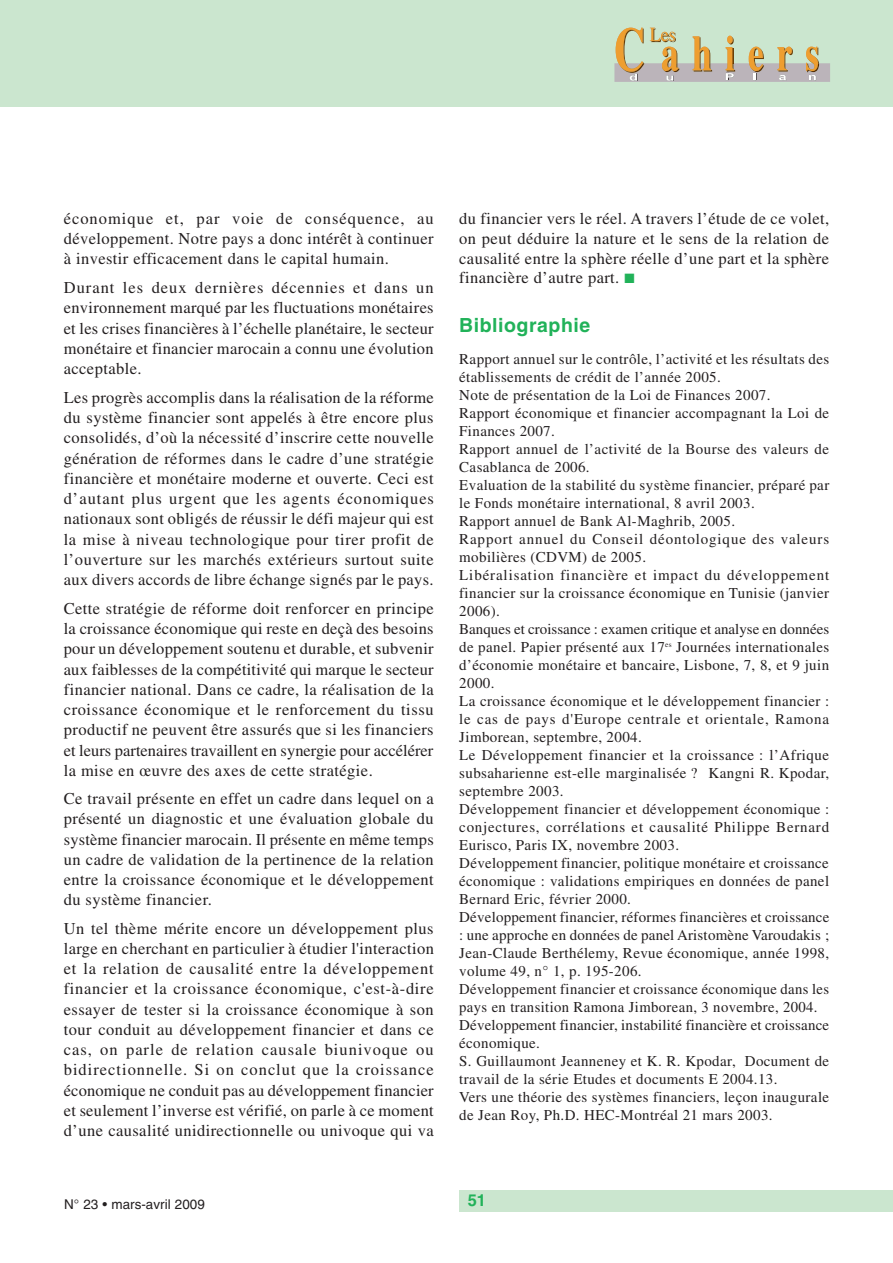
<style>
.page{position:relative;width:893px;height:1263px;background:#fff}
.page>*{position:absolute;margin:0;border:0;box-sizing:border-box;transform-origin:0 0}
.t1{font:700 19.5px "Helvetica";letter-spacing:.03em;color:#21b259}
.t2{font:16.5px/20.2px "Times";letter-spacing:.025em;color:#231f20;text-align:justify}
.t3{font:700 16.5px "Helvetica";color:#21b259}
.t4{font:15px/18px "Times";letter-spacing:.025em;color:#231f20}
.t5{font:13.5px "Helvetica";color:#231f20}
.s1{color:#21b259}
</style>
<div class="page">
<div style="left:459px;top:1191px;width:434px;height:21px;background:#cbe6cf"></div>
<div style="left:0;top:0;width:893px;height:106px;background:#cbe6cf"></div>
<svg style="left:614px;top:28px;width:216px;height:54px"></svg>
<p class="t2" style="left:64px;top:210px;width:371px">économique et, par voie de conséquence, au développement. Notre pays a donc intérêt à continuer à investir efficacement dans le capital humain.</p>
<p class="t2" style="left:64px;top:279px;width:371px">Durant les deux dernières décennies et dans un environnement marqué par les fluctuations monétaires et les crises financières à l’échelle planétaire, le secteur monétaire et financier marocain a connu une évolution acceptable.</p>
<p class="t2" style="left:64px;top:389px;width:372px">Les progrès accomplis dans la réalisation de la réforme du système financier sont appelés à être encore plus consolidés, d’où la nécessité d’inscrire cette nouvelle génération de réformes dans le cadre d’une stratégie financière et monétaire moderne et ouverte. Ceci est d’autant plus urgent que les agents économiques nationaux sont obligés de réussir le défi majeur qui est la mise à niveau technologique pour tirer profit de l’ouverture sur les marchés extérieurs surtout suite aux divers accords de libre échange signés par le pays.</p>
<p class="t2" style="left:64px;top:600px;width:371px">Cette stratégie de réforme doit renforcer en principe la croissance économique qui reste en deçà des besoins pour un développement soutenu et durable, et subvenir aux faiblesses de la compétitivité qui marque le secteur financier national. Dans ce cadre, la réalisation de la croissance économique et le renforcement du tissu productif ne peuvent être assurés que si les financiers et leurs partenaires travaillent en synergie pour accélérer la mise en œuvre des axes de cette stratégie.</p>
<p class="t2" style="left:64px;top:790px;width:372px">Ce travail présente en effet un cadre dans lequel on a présenté un diagnostic et une évaluation globale du système financier marocain. Il présente en même temps un cadre de validation de la pertinence de la relation entre la croissance économique et le développement du système financier.</p>
<p class="t2" style="left:64px;top:920px;width:372px">Un tel thème mérite encore un développement plus large en cherchant en particulier à étudier l'interaction et la relation de causalité entre la développement financier et la croissance économique, c'est-à-dire essayer de tester si la croissance économique à son tour conduit au développement financier et dans ce cas, on parle de relation causale biunivoque ou bidirectionnelle. Si on conclut que la croissance économique ne conduit pas au développement financier et seulement l’inverse est vérifié, on parle à ce moment d’une causalité unidirectionnelle ou univoque qui va</p>
<p class="t2" style="left:459px;top:210px;width:371px;line-height:19.8px">du financier vers le réel. A travers l’étude de ce volet, on peut déduire la nature et le sens de la relation de causalité entre la sphère réelle d’une part et la sphère financière d’autre part. <span class="s1">■</span></p>
<p class="t1" style="left:459px;top:317px;width:133px">Bibliographie</p>
<p class="t4" style="left:459px;top:351px;width:372px">Rapport annuel sur le contrôle, l’activité et les résultats des établissements de crédit de l’année 2005.<br>Note de présentation de la Loi de Finances 2007.<br>Rapport économique et financier accompagnant la Loi de Finances 2007.<br>Rapport annuel de l’activité de la Bourse des valeurs de Casablanca de 2006.<br>Evaluation de la stabilité du système financier, préparé par le Fonds monétaire international, 8 avril 2003.<br>Rapport annuel de Bank Al-Maghrib, 2005.<br>Rapport annuel du Conseil déontologique des valeurs mobilières (CDVM) de 2005.<br>Libéralisation financière et impact du développement financier sur la croissance économique en Tunisie (janvier 2006).<br>Banques et croissance : examen critique et analyse en données de panel. Papier présenté aux 17<sup>es</sup> Journées internationales d’économie monétaire et bancaire, Lisbone, 7, 8, et 9 juin 2000.<br>La croissance économique et le développement financier : le cas de pays d'Europe centrale et orientale, Ramona Jimborean, septembre, 2004.<br>Le Développement financier et la croissance : l’Afrique subsaharienne est-elle marginalisée ? Kangni R. Kpodar, septembre 2003.<br>Développement financier et développement économique : conjectures, corrélations et causalité Philippe Bernard Eurisco, Paris IX, novembre 2003.<br>Développement financier, politique monétaire et croissance économique : validations empiriques en données de panel Bernard Eric, février 2000.<br>Développement financier, réformes financières et croissance : une approche en données de panel Aristomène Varoudakis ; Jean-Claude Berthélemy, Revue économique, année 1998, volume 49, n° 1, p. 195-206.<br>Développement financier et croissance économique dans les pays en transition Ramona Jimborean, 3 novembre, 2004.<br>Développement financier, instabilité financière et croissance économique.<br>S. Guillaumont Jeanneney et K. R. Kpodar, Document de travail de la série Etudes et documents E 2004.13.<br>Vers une théorie des systèmes financiers, leçon inaugurale de Jean Roy, Ph.D. HEC-Montréal 21 mars 2003.</p>
<p class="t5" style="left:64px;top:1199px;width:142px">N° 23 • mars-avril 2009</p>
<p class="t3" style="left:468px;top:1193px;width:20px">51</p>
</div>
